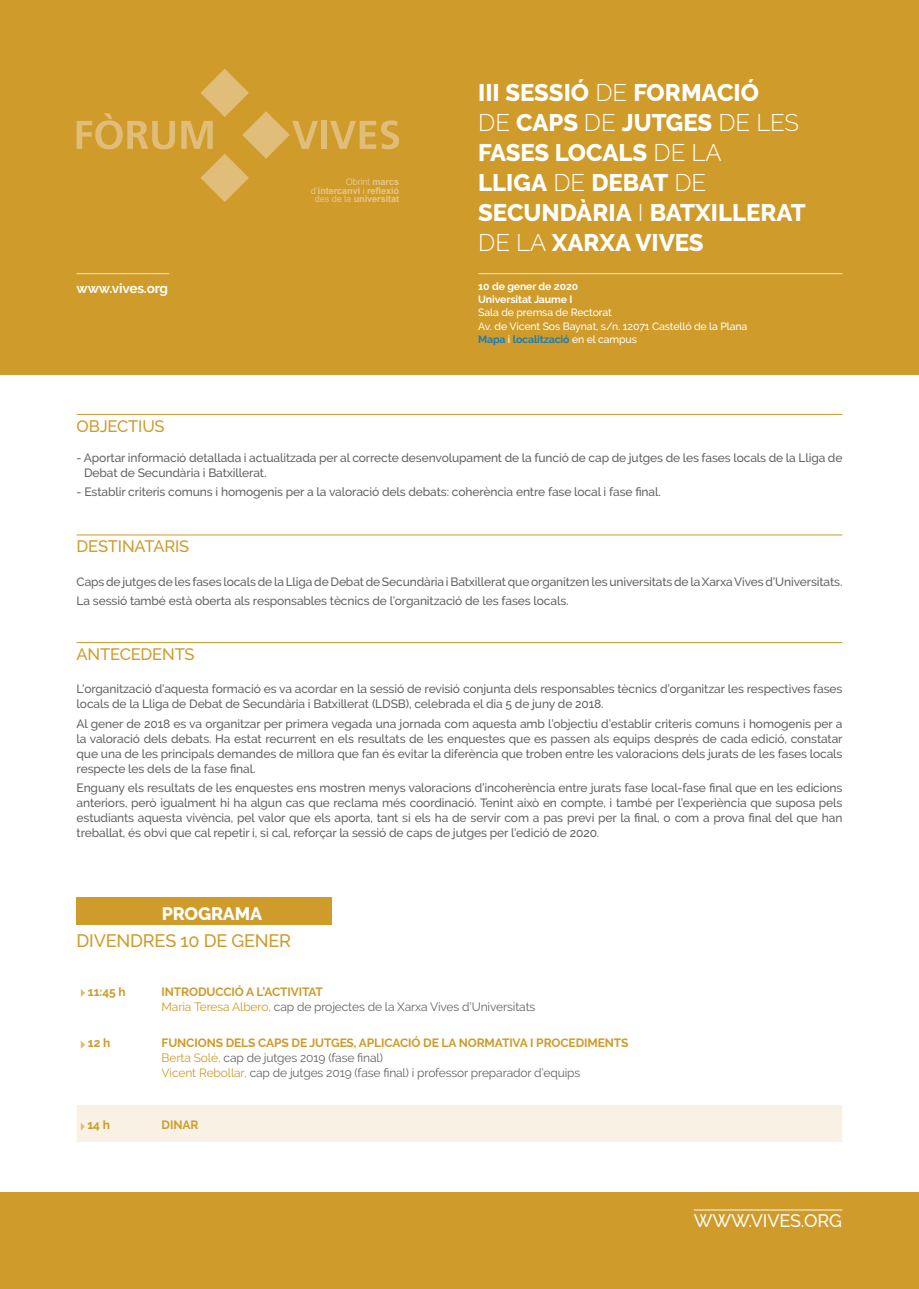
<style>
.page{position:relative;width:919px;height:1289px;background:#fff}
.page>*{position:absolute;margin:0;border:0;box-sizing:border-box;transform-origin:0 0}
.t1{font:800 24px/30px "Raleway";color:#fff}
.titol_sense_linia{font:500 18px "Raleway";letter-spacing:-.01em;color:#cf9b2a}
.titol_amb_linia{font:500 18px "Raleway";letter-spacing:-.01em;color:#fdfcf9}
.t2{font:800 18px "Raleway";letter-spacing:-.01em;color:#fff}
.titol_amb_linia-2{font:500 16.5px "Raleway";letter-spacing:-.01em;color:#cf9b2a}
.t3{font:700 13.5px "Raleway";letter-spacing:-.01em;color:#fff}
.t4{font:500 12px/15px "Raleway";letter-spacing:-.01em;color:#636366}
._1_títol{font:12px "Raleway";letter-spacing:-.01em;color:#636366}
._1_títol-2{font:700 12px "Raleway";letter-spacing:-.01em;color:#cf9b2a}
.t5{font:500 10.5px "Raleway";letter-spacing:-.01em;color:#fff}
.t6{font:700 10.5px "Raleway";letter-spacing:-.01em;color:#fff}
.t7{font:700 10.5px "Raleway";letter-spacing:-.01em;color:#197eb7}
.t8{font:700 9.15px/8.6px "Arial";letter-spacing:-.01em;color:#e5c68c;text-align:right}
.s1{font-weight:400}
.s2{font-weight:300}
.s3{font-weight:500;color:#fff}
.s4{color:#cf9b2a}
</style>
<div class="page">
<div style="left:0;top:0;width:918px;height:374px;background:#cf9b2a"></div>
<hr style="left:478px;top:273px;width:364px;height:1px;background:#f4e7cc">
<hr style="left:77px;top:273px;width:92px;height:1px;background:#f4e7cc">
<svg style="left:77px;top:113px;width:98px;height:36px"></svg>
<div style="left:321px;top:121px;width:6px;height:28px;background:#e1bd7a"></div>
<svg style="left:330px;top:120px;width:69px;height:29px"></svg>
<svg style="left:181px;top:69px;width:137px;height:133px"></svg>
<hr style="left:77px;top:414px;width:765px;height:1px;background:#cf9b2a">
<hr style="left:77px;top:534px;width:765px;height:1px;background:#cf9b2a">
<hr style="left:77px;top:642px;width:765px;height:1px;background:#cf9b2a">
<div style="left:0;top:1192px;width:918px;height:96px;background:#cf9b2a"></div>
<hr style="left:693px;top:1209px;width:149px;height:1px;background:#fdfcf9">
<div style="left:77px;top:897px;width:255px;height:27px;background:#cf9b2a"></div>
<svg style="left:81px;top:1041px;width:4px;height:7px"></svg>
<div style="left:76px;top:1105px;width:766px;height:36px;background:#f9f2e4"></div>
<p class="t3" style="left:77px;top:280px;width:93px">www.vives.org</p>
<p class="t8" style="left:311px;top:178px;width:90px"><span class="s1">Obrint</span> marcs <span class="s1">d’</span>intercanvi <span class="s1">i</span> reflexió <span class="s1">des de la</span> universitat</p>
<p class="t1" style="left:478px;top:78px;width:282px">III SESSIÓ <span class="s2">DE</span> FORMACIÓ</p>
<p class="t1" style="left:478px;top:108px;width:322px"><span class="s2">DE</span> CAPS <span class="s2">DE</span> JUTGES <span class="s2">DE LES<br></span>FASES LOCALS <span class="s2">DE LA</span></p>
<p class="t1" style="left:478px;top:168px;width:329px">LLIGA <span class="s2">DE</span> DEBAT <span class="s2">DE<br></span>SECUNDÀRIA <span class="s2">I</span> BATXILLERAT</p>
<p class="t1" style="left:478px;top:228px;width:227px"><span class="s2">DE LA</span> XARXA VIVES</p>
<p class="t6" style="left:478px;top:280px;width:102px">10 de gener de 2020</p>
<p class="t6" style="left:478px;top:293px;width:96px">Universitat Jaume I</p>
<p class="t5" style="left:478px;top:306px;width:135px">Sala de premsa de Rectorat</p>
<p class="t5" style="left:478px;top:320px;width:271px">Av. de Vicent Sos Baynat, s/n. 12071 Castelló de la Plana</p>
<p class="t7" style="left:478px;top:333px;width:160px">Mapa <span class="s3">i</span> localització <span class="s3">en el campus</span></p>
<p class="titol_amb_linia-2" style="left:77px;top:416px;width:90px">OBJECTIUS</p>
<p class="t4" style="left:84px;top:450px;width:759px;text-indent:-8px">- Aportar informació detallada i actualitzada per al correcte desenvolupament de la funció de cap de jutges de les fases locals de la Lliga de<br>Debat de Secundària i Batxillerat.</p>
<p class="t4" style="left:77px;top:484px;width:585px">- Establir criteris comuns i homogenis per a la valoració dels debats: coherència entre fase local i fase final.</p>
<p class="titol_amb_linia-2" style="left:77px;top:537px;width:114px">DESTINATARIS</p>
<p class="t4" style="left:77px;top:574px;width:767px">Caps de jutges de les fases locals de la Lliga de Debat de Secundària i Batxillerat que organitzen les universitats de la Xarxa Vives d’Universitats.</p>
<p class="t4" style="left:77px;top:593px;width:493px">La sessió també està oberta als responsables tècnics de l’organització de les fases locals.</p>
<p class="titol_amb_linia-2" style="left:77px;top:644px;width:120px">ANTECEDENTS</p>
<p class="t4" style="left:77px;top:681px;width:767px">L’organització d’aquesta formació es va acordar en la sessió de revisió conjunta dels responsables tècnics d’organitzar les respectives fases locals de la Lliga de Debat de Secundària i Batxillerat (LDSB), celebrada el dia 5 de juny de 2018.</p>
<p class="t4" style="left:77px;top:716px;width:767px;text-align:justify">Al gener de 2018 es va organitzar per primera vegada una jornada com aquesta amb l’objectiu d’establir criteris comuns i homogenis per a la valoració dels debats. Ha estat recurrent en els resultats de les enquestes que es passen als equips després de cada edició, constatar que una de les principals demandes de millora que fan és evitar la diferència que troben entre les valoracions dels jurats de les fases locals respecte les dels de la fase final.</p>
<p class="t4" style="left:77px;top:780px;width:767px;text-align:justify">Enguany els resultats de les enquestes ens mostren menys valoracions d’incoherència entre jurats fase local-fase final que en les edicions anteriors, però igualment hi ha algun cas que reclama més coordinació. Tenint això en compte, i també per l’experiència que suposa pels estudiants aquesta vivència, pel valor que els aporta, tant si els ha de servir com a pas previ per la final, o com a prova final del que han treballat, és obvi que cal repetir i, si cal, reforçar la sessió de caps de jutges per l’edició de 2020.</p>
<p class="t2" style="left:162px;top:903px;width:102px">PROGRAMA</p>
<p class="titol_sense_linia" style="left:77px;top:930px;width:216px">DIVENDRES 10 DE GENER</p>
<p class="_1_títol-2" style="left:88px;top:984px;width:39px">11:45 h</p>
<p class="_1_títol-2" style="left:162px;top:984px;width:163px">INTRODUCCIÓ A L’ACTIVITAT</p>
<p class="_1_títol" style="left:162px;top:999px;width:375px"><span class="s4">Maria Teresa Albero,</span> cap de projectes de la Xarxa Vives d’Universitats</p>
<p class="_1_títol-2" style="left:88px;top:1036px;width:24px">12 h</p>
<p class="_1_títol-2" style="left:162px;top:1036px;width:468px">FUNCIONS DELS CAPS DE JUTGES, APLICACIÓ DE LA NORMATIVA I PROCEDIMENTS</p>
<p class="_1_títol" style="left:162px;top:1051px;width:223px"><span class="s4">Berta Solé,</span> cap de jutges 2019 (fase final)</p>
<p class="_1_títol" style="left:162px;top:1066px;width:420px"><span class="s4">Vicent Rebollar,</span> cap de jutges 2019 (fase final) i professor preparador d’equips</p>
<p class="_1_títol-2" style="left:87px;top:1118px;width:24px">14 h</p>
<p class="_1_títol-2" style="left:162px;top:1118px;width:38px">DINAR</p>
<p class="titol_amb_linia" style="left:693px;top:1210px;width:150px">WWW.VIVES.ORG</p>
</div>
